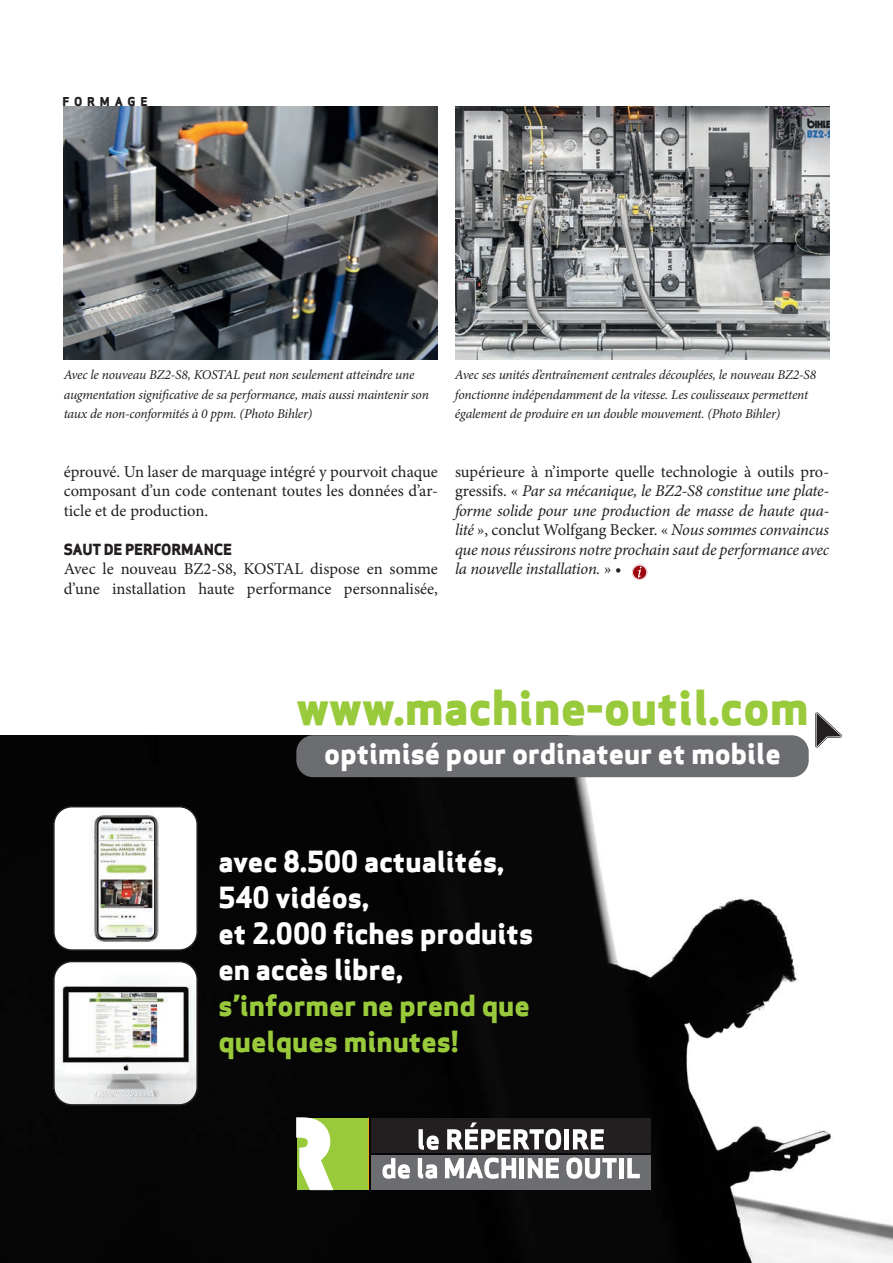
<style>
.page{position:relative;width:893px;height:1263px;background:#fff}
.page>*{position:absolute;margin:0;border:0;box-sizing:border-box;transform-origin:0 0}
.t1{font:800 47.25px "Apex Sans";color:#99ca3b}
.t2{font:800 28.5px/36px "Apex Sans";color:#fff}
.t3{font:800 28.35px "Apex Sans";color:#fff}
.ACTU-DOS_-_Texte{font:italic 16.5px/19.5px "Minion Pro";letter-spacing:-.015em;color:#231f20;text-align:justify}
.ACTU-DOS_-_Texte-2{font:16.5px/19.5px "Minion Pro";color:#231f20;text-align:justify}
.DOS_-_Titre_interméd{font:800 15px "Apex Sans";letter-spacing:-.01em;color:#231f20}
.DOS_-_Légende{font:italic 13.5px/19.5px "Minion Pro";letter-spacing:-.015em;color:#231f20}
.DOS_-_Rubrique{font:800 12px "Apex Sans";letter-spacing:.4em;color:#231f20}
.s1{font-style:normal}
.s2{color:#99ca3b}
</style>
<div class="page">
<img style="left:64px;top:106px;width:374px;height:254px">
<img style="left:455px;top:106px;width:374px;height:254px">
<svg style="left:632px;top:565px;width:15px;height:15px"></svg>
<img style="left:0;top:735px;width:893px;height:528px">
<div style="left:297px;top:1118px;width:71px;height:71px;background:#99ca3b"></div>
<svg style="left:296px;top:1117px;width:37px;height:73px"></svg>
<div style="left:371px;top:1118px;width:280px;height:34px;background:#231f20"></div>
<div style="left:371px;top:1155px;width:280px;height:35px;background:#6c6d70"></div>
<svg style="left:419px;top:1129px;width:20px;height:21px"></svg>
<svg style="left:447px;top:1122px;width:114px;height:28px"></svg>
<hr style="left:565px;top:1129px;width:4px;height:20px;background:#fff">
<svg style="left:573px;top:1129px;width:31px;height:20px"></svg>
<svg style="left:382px;top:1158px;width:28px;height:21px"></svg>
<svg style="left:418px;top:1158px;width:19px;height:21px"></svg>
<svg style="left:445px;top:1157px;width:71px;height:22px"></svg>
<hr style="left:520px;top:1158px;width:4px;height:20px;background:#fff">
<svg style="left:528px;top:1158px;width:31px;height:20px"></svg>
<svg style="left:566px;top:1157px;width:51px;height:22px"></svg>
<div style="left:619px;top:1158px;width:5px;height:20px;background:#fff"></div>
<svg style="left:627px;top:1158px;width:13px;height:20px"></svg>
<div style="left:296px;top:735px;width:513px;height:42px;background:#6c6d70;border-radius:17px"></div>
<svg style="left:815px;top:712px;width:27px;height:35px"></svg>
<div style="left:54px;top:807px;width:143px;height:143px;background:#fff;border-radius:18px"></div>
<div style="left:53px;top:806px;width:145px;height:145px;border:2px solid #231f20;border-radius:18px"></div>
<img style="left:90px;top:815px;width:69px;height:127px">
<div style="left:54px;top:961px;width:143px;height:144px;background:#fff;border-radius:18px"></div>
<img style="left:54px;top:984px;width:143px;height:121px">
<div style="left:53px;top:961px;width:145px;height:144px;border:2px solid #231f20;border-radius:18px"></div>
<p class="DOS_-_Rubrique" style="left:62px;top:94px;width:87px">FORMAGE</p>
<p class="DOS_-_Légende" style="left:64px;top:365px;width:367px">Avec le nouveau BZ2-S8, KOSTAL peut non seulement atteindre une augmentation significative de sa performance, mais aussi maintenir son taux de non-conformités à 0 ppm. (Photo Bihler)</p>
<p class="DOS_-_Légende" style="left:455px;top:365px;width:363px">Avec ses unités d’entraînement centrales découplées, le nouveau BZ2-S8 fonctionne indépendamment de la vitesse. Les coulisseaux permettent également de produire en un double mouvement. (Photo Bihler)</p>
<p class="ACTU-DOS_-_Texte-2" style="left:64px;top:462px;width:376px">éprouvé. Un laser de marquage intégré y pourvoit chaque composant d’un code contenant toutes les données d’ar&shy;ticle et de production.</p>
<p class="DOS_-_Titre_interméd" style="left:64px;top:539px;width:170px">SAUT DE PERFORMANCE</p>
<p class="ACTU-DOS_-_Texte-2" style="left:64px;top:559px;width:376px">Avec le nouveau BZ2-S8, KOSTAL dispose en somme d’une installation haute performance personnalisée,</p>
<p class="ACTU-DOS_-_Texte" style="left:455px;top:462px;width:376px"><span class="s1">supérieure à n’importe quelle technologie à outils pro&shy;gressifs. «</span> Par sa mécanique, le BZ2-S8 constitue une plate&shy;forme solide pour une production de masse de haute qua&shy;lité <span class="s1">», conclut Wolfgang Becker. «</span> Nous sommes convaincus que nous réussirons notre prochain saut de performance avec la nouvelle installation. <span class="s1">» •</span></p>
<p class="t1" style="left:296px;top:677px;width:514px">www.machine-outil.com</p>
<p class="t3" style="left:324px;top:735px;width:458px">optimisé pour ordinateur et mobile</p>
<p class="t2" style="left:218px;top:844px;width:317px">avec 8.500 actualités,<br>540 vidéos,<br>et 2.000 fiches produits en accès libre, <span class="s2">s’informer ne prend que quelques minutes!</span></p>
</div>
